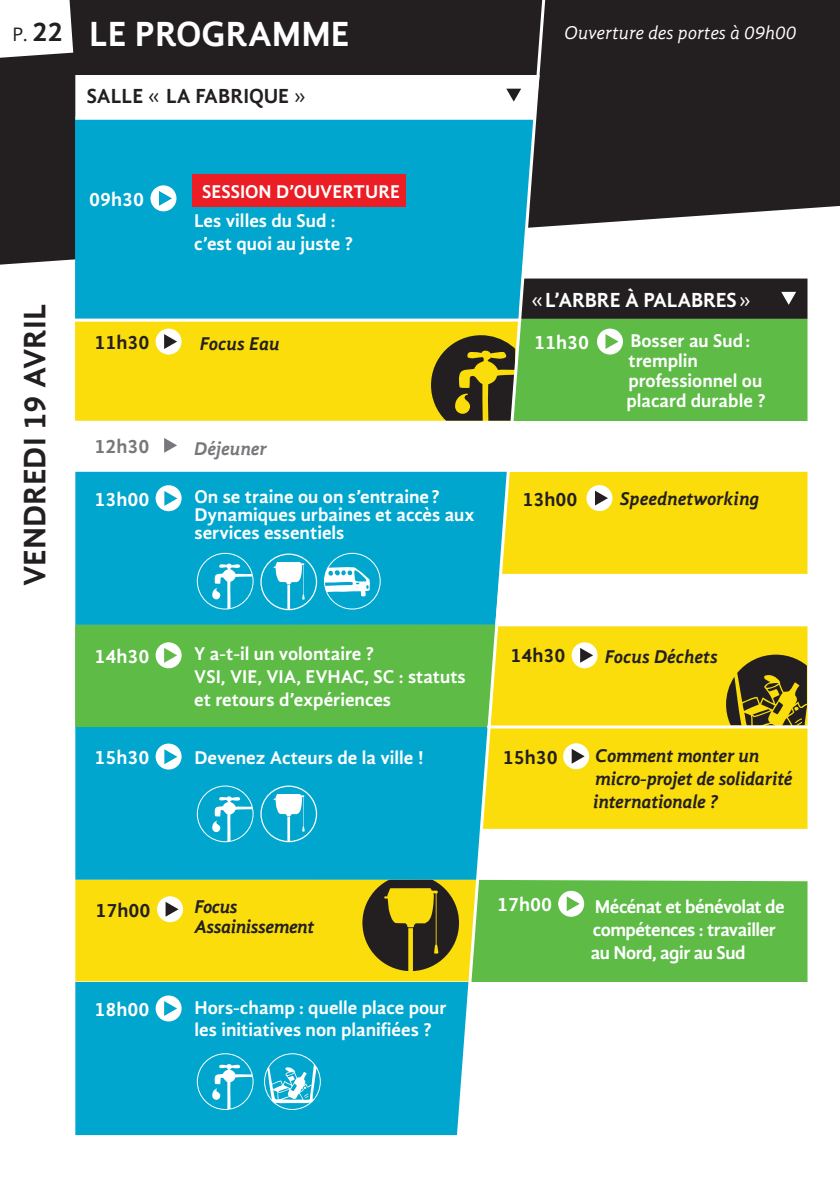
<style>
.page{position:relative;width:840px;height:1191px;background:#fff}
.page>*{position:absolute;margin:0;border:0;box-sizing:border-box;transform-origin:0 0}
.t1{font:700 36px "Gandhi Sans";color:#fff}
.t2{font:700 32px "Gandhi Sans";color:#231f20}
.t3{font:700 21px "Gandhi Sans";letter-spacing:-.01em;color:#fff}
.t4{font:700 21px "Gandhi Sans";color:#231f20}
.t5{font:700 20px "Gandhi Sans";color:#fff}
.t6{font:700 20px "Gandhi Sans";color:#231f20}
.t7{font:700 20px "Gandhi Sans";color:#76787b}
.t8{font:20px "Gandhi Sans";color:#231f20}
.t9{font:700 19px/18px "Gandhi Sans";color:#fff}
.t10{font:italic 700 19px/22.8px "Gandhi Sans";letter-spacing:-.01em;color:#231f20}
.t11{font:700 19px/22.8px "Gandhi Sans";letter-spacing:-.025em;color:#fff}
.t12{font:italic 19px "Gandhi Sans";color:#fff}
.t13{font:italic 700 19px "Gandhi Sans";color:#76787b}
.s1{font-weight:700;font-size:28px}
.s2{font-family:"Gotham";font-weight:400}
</style>
<div class="page">
<svg style="left:0;top:0;width:839px;height:265px;background:#3d393a"></svg>
<svg style="left:0;top:0;width:73px;height:58px"></svg>
<div style="left:75px;top:879px;width:402px;height:102px;background:#fadd0b"></div>
<div style="left:157px;top:896px;width:26px;height:26px;background:#fff;border-radius:50%"></div>
<svg style="left:165px;top:902px;width:13px;height:14px"></svg>
<div style="left:75px;top:322px;width:356px;height:99px;background:#fadd0b"></div>
<div style="left:155px;top:328px;width:26px;height:26px;background:#fff;border-radius:50%"></div>
<svg style="left:164px;top:334px;width:13px;height:15px"></svg>
<div style="left:75px;top:472px;width:377px;height:152px;background:#00a6cd"></div>
<div style="left:75px;top:727px;width:377px;height:152px;background:#00a6cd"></div>
<div style="left:75px;top:624px;width:377px;height:103px;background:#5dbb46"></div>
<div style="left:75px;top:120px;width:377px;height:199px;background:#00a6cd"></div>
<svg style="left:164px;top:438px;width:13px;height:15px"></svg>
<div style="left:551px;top:472px;width:256px;height:102px;background:#fadd0b"></div>
<div style="left:155px;top:485px;width:26px;height:26px;background:#fff;border-radius:50%"></div>
<svg style="left:164px;top:491px;width:13px;height:15px"></svg>
<div style="left:155px;top:743px;width:26px;height:26px;background:#fff;border-radius:50%"></div>
<svg style="left:164px;top:749px;width:13px;height:15px"></svg>
<div style="left:155px;top:642px;width:26px;height:26px;background:#fff;border-radius:50%"></div>
<svg style="left:164px;top:648px;width:13px;height:15px"></svg>
<div style="left:551px;top:880px;width:256px;height:102px;background:#5dbb46"></div>
<svg style="left:75px;top:75px;width:377px;height:45px"></svg>
<div style="left:75px;top:982px;width:377px;height:153px;background:#00a6cd"></div>
<div style="left:155px;top:995px;width:26px;height:26px;background:#fff;border-radius:50%"></div>
<svg style="left:164px;top:1001px;width:13px;height:15px"></svg>
<svg style="left:197px;top:553px;width:56px;height:56px;background:#31b7d6"></svg>
<svg style="left:324px;top:553px;width:56px;height:56px"></svg>
<svg style="left:197px;top:785px;width:56px;height:57px;background:#30b6d6"></svg>
<svg style="left:197px;top:1053px;width:56px;height:57px;background:#30b6d6"></svg>
<svg style="left:264px;top:1053px;width:56px;height:57px"></svg>
<svg style="left:551px;top:626px;width:256px;height:203px;background:#e9cf11"></svg>
<svg style="left:431px;top:278px;width:376px;height:143px;background:#508f40"></svg>
<div style="left:150px;top:185px;width:26px;height:26px;background:#fff;border-radius:50%"></div>
<svg style="left:159px;top:191px;width:13px;height:15px"></svg>
<svg style="left:260px;top:553px;width:57px;height:57px"></svg>
<svg style="left:260px;top:785px;width:57px;height:57px"></svg>
<svg style="left:362px;top:879px;width:90px;height:92px"></svg>
<div style="left:192px;top:174px;width:213px;height:33px;background:#ea1e24"></div>
<svg style="left:452px;top:0;width:99px;height:1136px"></svg>
<hr style="left:487px;top:725px;width:352px;height:3px;background:#fff">
<hr style="left:73px;top:319px;width:448px;height:3px;background:#fff">
<hr style="left:496px;top:622px;width:343px;height:4px;background:#fff">
<p class="t8" style="left:12px;top:23px;width:52px">P. <span class="s1">22</span></p>
<p class="t1" style="left:89px;top:13px;width:262px">LE PROGRAMME</p>
<p class="t4" style="left:87px;top:84px;width:220px">SALLE <span class="s2">«</span> LA FABRIQUE <span class="s2">»</span></p>
<p class="t12" style="left:564px;top:22px;width:233px">Ouverture des portes à 09h00</p>
<p class="t2" style="left:16px;top:586px;width:284px;rotate:-90deg">VENDREDI 19 AVRIL</p>
<p class="t5" style="left:89px;top:188px;width:56px">09h30</p>
<p class="t9" style="left:202px;top:183px;width:199px">SESSION D’OUVERTURE</p>
<p class="t9" style="left:194px;top:211px;width:143px">Les villes du Sud :</p>
<p class="t9" style="left:194px;top:234px;width:160px">c’est quoi au juste ?</p>
<p class="t6" style="left:94px;top:331px;width:56px">11h30</p>
<p class="t10" style="left:200px;top:332px;width:81px">Focus Eau</p>
<p class="t7" style="left:94px;top:434px;width:56px">12h30</p>
<p class="t5" style="left:94px;top:487px;width:56px">13h00</p>
<p class="t13" style="left:194px;top:437px;width:74px">Déjeuner</p>
<p class="t9" style="left:194px;top:488px;width:281px">On se traine ou on s’entraine?<br>Dynamiques urbaines et accès aux services essentiels</p>
<p class="t3" style="left:531px;top:287px;width:220px"><span class="s2">«</span>L’ARBRE À PALABRES<span class="s2">»</span></p>
<p class="t9" style="left:630px;top:332px;width:121px">Bosser au Sud:</p>
<p class="t9" style="left:626px;top:351px;width:140px;line-height:20px">tremplin professionnel ou placard durable ?</p>
<p class="t5" style="left:534px;top:331px;width:56px">11h30</p>
<p class="t6" style="left:522px;top:487px;width:56px">13h00</p>
<p class="t10" style="left:619px;top:487px;width:141px">Speednetworking</p>
<p class="t5" style="left:94px;top:644px;width:56px">14h30</p>
<p class="t5" style="left:94px;top:746px;width:56px">15h30</p>
<p class="t9" style="left:194px;top:645px;width:181px">Y a-t-il un volontaire ?</p>
<p class="t9" style="left:194px;top:665px;width:273px;line-height:22.8px">VSI, VIE, VIA, EVHAC, SC : statuts et retours d’expériences</p>
<p class="t9" style="left:194px;top:748px;width:231px">Devenez Acteurs de la ville !</p>
<p class="t6" style="left:510px;top:643px;width:56px">14h30</p>
<p class="t10" style="left:604px;top:644px;width:114px">Focus Déchets</p>
<p class="t6" style="left:502px;top:745px;width:56px">15h30</p>
<p class="t10" style="left:592px;top:744px;width:201px">Comment monter un micro-projet de solidarité internationale ?</p>
<p class="t6" style="left:95px;top:898px;width:56px">17h00</p>
<p class="t5" style="left:94px;top:997px;width:56px">18h00</p>
<p class="t10" style="left:194px;top:895px;width:45px">Focus</p>
<p class="t10" style="left:194px;top:915px;width:121px">Assainissement</p>
<p class="t9" style="left:194px;top:995px;width:253px;line-height:22.8px">Hors-champ : quelle place pour les initiatives non planifiées ?</p>
<p class="t5" style="left:496px;top:893px;width:56px">17h00</p>
<p class="t11" style="left:590px;top:895px;width:195px">Mécénat et bénévolat de compétences : travailler au Nord, agir au Sud</p>
</div>
